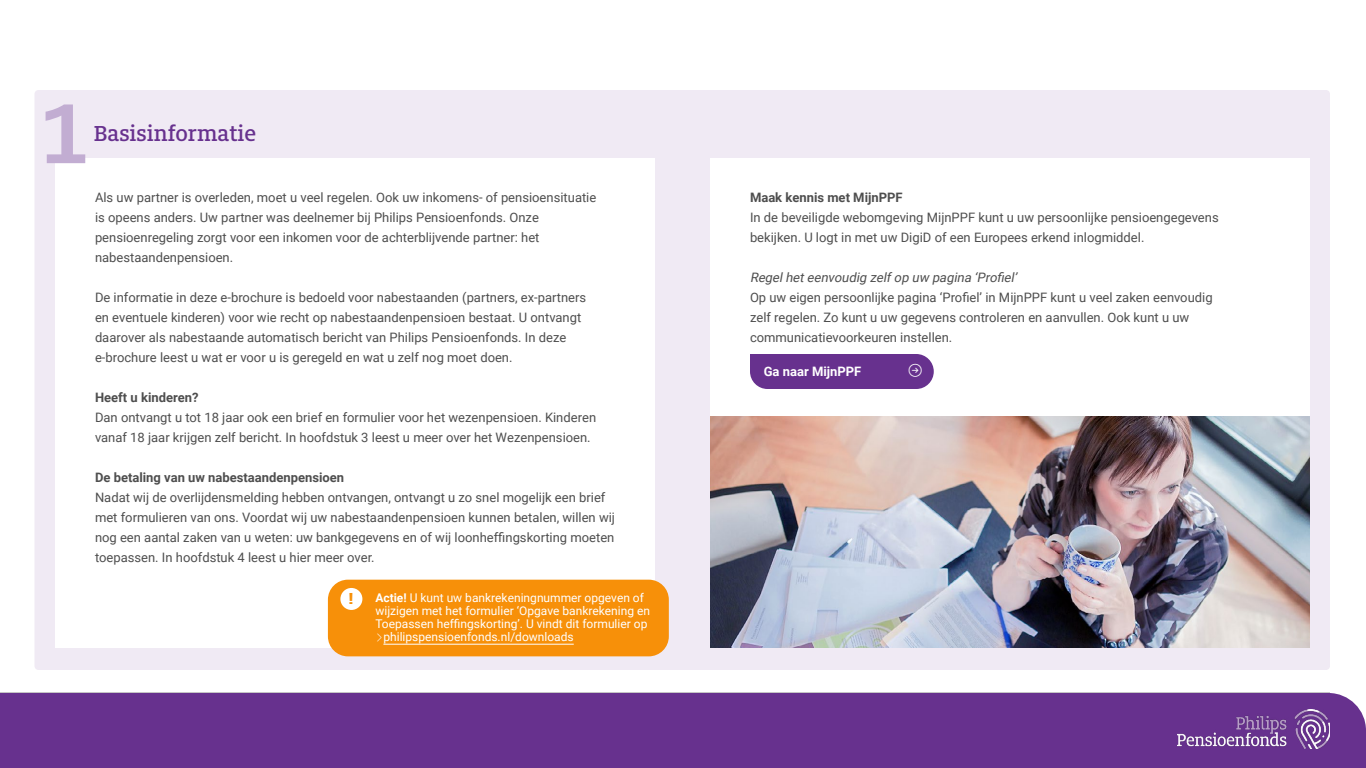
<style>
.page{position:relative;width:1366px;height:768px;background:#fff}
.page>*{position:absolute;margin:0;border:0;box-sizing:border-box;transform-origin:0 0}
.t1{font:500 120px "Milo Slab Pro";color:#c2add2}
.t2{font:500 24px "Milo Slab Pro";color:#67318e}
.t3{font:700 15px "Tahoma";color:#f79009}
.t4{font:13px/20px "Roboto";color:#4e4e4e}
.t5{font:700 13px "Roboto";color:#4e4e4e}
.t6{font:italic 13px "Roboto";color:#4e4e4e}
.t7{font:700 13px "Roboto";color:#fff}
.t8{font:12px "Roboto";color:#fff}
.s1{font-weight:700}
</style>
<div class="page">
<div style="left:0;top:693px;width:1366px;height:75px;background:#67318e"></div>
<img style="left:1177px;top:710px;width:153px;height:38px">
<div style="left:34px;top:90px;width:1296px;height:580px;background:#f0eaf4;border-radius:4px"></div>
<div style="left:55px;top:158px;width:600px;height:490px;background:#fff"></div>
<div style="left:710px;top:158px;width:600px;height:490px;background:#fff"></div>
<img style="left:710px;top:416px;width:600px;height:232px">
<div style="left:328px;top:580px;width:341px;height:76px;background:#f79009;border-radius:20px"></div>
<hr style="left:383px;top:644px;width:191px;height:1px;background:#fff">
<div style="left:340px;top:588px;width:22px;height:22px;background:#fff;border-radius:50%"></div>
<div style="left:750px;top:354px;width:184px;height:35px;background:#67318e"></div>
<h1 class="t1" style="left:41px;top:51px;width:49px">1</h1>
<h2 class="t2" style="left:94px;top:119px;width:164px">Basisinformatie</h2>
<p class="t4" style="left:95px;top:187px;width:503px">Als uw partner is overleden, moet u veel regelen. Ook uw inkomens- of pensioensituatie is opeens anders. Uw partner was deelnemer bij Philips Pensioenfonds. Onze pensioenregeling zorgt voor een inkomen voor de achterblijvende partner: het nabestaandenpensioen.</p>
<p class="t4" style="left:95px;top:287px;width:493px">De informatie in deze e-brochure is bedoeld voor nabestaanden (partners, ex-partners en eventuele kinderen) voor wie recht op nabestaandenpensioen bestaat. U ontvangt daarover als nabestaande automatisch bericht van Philips Pensioenfonds. In deze e-brochure leest u wat er voor u is geregeld en wat u zelf nog moet doen.</p>
<p class="t5" style="left:95px;top:388px;width:105px">Heeft u kinderen?</p>
<p class="t4" style="left:95px;top:406px;width:503px">Dan ontvangt u tot 18 jaar ook een brief en formulier voor het wezenpensioen. Kinderen vanaf 18 jaar krijgen zelf bericht. In hoofdstuk 3 leest u meer over het Wezenpensioen.</p>
<p class="t5" style="left:95px;top:468px;width:251px">De betaling van uw nabestaandenpensioen</p>
<p class="t4" style="left:95px;top:486px;width:522px">Nadat wij de overlijdensmelding hebben ontvangen, ontvangt u zo snel mogelijk een brief met formulieren van ons. Voordat wij uw nabestaandenpensioen kunnen betalen, willen wij nog een aantal zaken van u weten: uw bankgegevens en of wij loonheffingskorting moeten toepassen. In hoofdstuk 4 leest u hier meer over.</p>
<p class="t3" style="left:349px;top:588px;width:7px">!</p>
<p class="t8" style="left:375px;top:590px;width:270px"><span class="s1">Actie!</span> U kunt uw bankrekeningnummer opgeven of</p>
<p class="t8" style="left:375px;top:603px;width:276px">wijzigen met het formulier ‘Opgave bankrekening en</p>
<p class="t8" style="left:375px;top:616px;width:274px">Toepassen heffingskorting’. U vindt dit formulier op</p>
<p class="t8" style="left:383px;top:629px;width:192px">philipspensioenfonds.nl/downloads</p>
<p class="t5" style="left:750px;top:188px;width:154px">Maak kennis met MijnPPF</p>
<p class="t4" style="left:750px;top:207px;width:470px">In de beveiligde webomgeving MijnPPF kunt u uw persoonlijke pensioengegevens bekijken. U logt in met uw DigiD of een Europees erkend inlogmiddel.</p>
<p class="t6" style="left:750px;top:268px;width:271px">Regelheteenvoudig zelfop uw pagina ‘Profiel’</p>
<p class="t4" style="left:750px;top:287px;width:464px">Op uw eigen persoonlijke pagina ‘Profiel’ in MijnPPF kunt u veel zaken eenvoudig zelf regelen. Zo kunt u uw gegevens controleren en aanvullen. Ook kunt u uw communicatievoorkeuren instellen.</p>
<p class="t7" style="left:764px;top:363px;width:99px">Ga naar MijnPPF</p>
</div>
